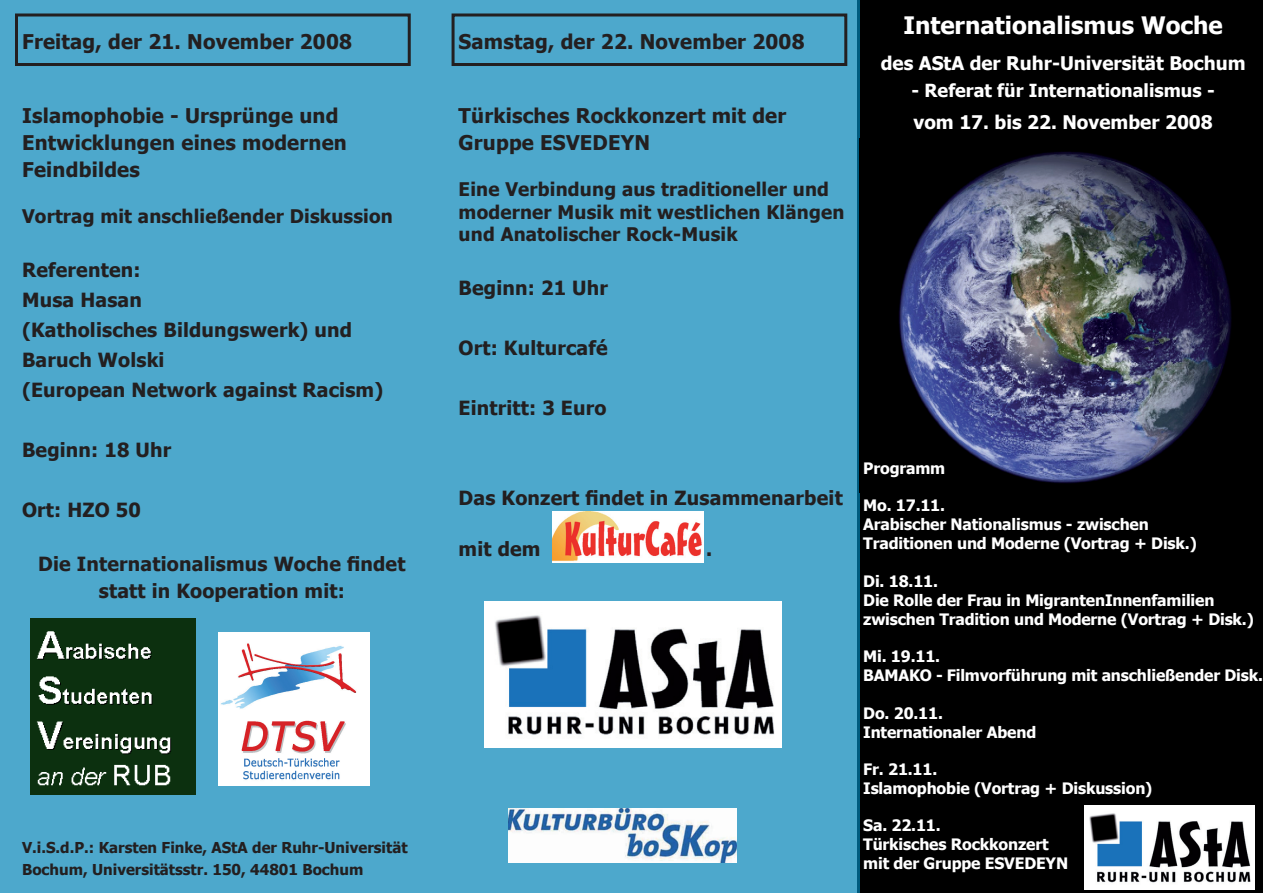
<style>
.page{position:relative;width:1263px;height:893px;background:#fff}
.page>*{position:absolute;margin:0;border:0;box-sizing:border-box;transform-origin:0 0}
.t1{font:700 24px "Tahoma";color:#fff}
.t2{font:700 20.25px/27px "Tahoma";letter-spacing:.01em;color:#231f20}
.t3{font:700 19.5px/30px "Tahoma";letter-spacing:.01em;color:#231f20}
.t4{font:700 18.75px/22.5px "Tahoma";letter-spacing:.01em;color:#231f20}
.t5{font:700 18.75px "Tahoma";color:#fff}
.t6{font:700 18px "Tahoma";color:#fff}
.t7{font:700 15.75px/19px "Tahoma";letter-spacing:-.01em;color:#fff}
.t8{font:700 15px/22.5px "Tahoma";color:#231f20}
</style>
<div class="page">
<div style="left:860px;top:0;width:402px;height:892px;background:#000"></div>
<div style="left:0;top:0;width:860px;height:893px;background:#4da8cc"></div>
<img style="left:860px;top:139px;width:403px;height:354px">
<img style="left:1084px;top:806px;width:170px;height:84px">
<img style="left:552px;top:512px;width:152px;height:50px">
<img style="left:508px;top:808px;width:228px;height:54px">
<img style="left:484px;top:601px;width:297px;height:146px">
<div style="left:15px;top:14px;width:396px;height:52px;border:3px solid #231f20"></div>
<div style="left:452px;top:14px;width:395px;height:52px;border:3px solid #231f20"></div>
<img style="left:218px;top:632px;width:151px;height:153px">
<img style="left:30px;top:618px;width:165px;height:177px">
<p class="t2" style="left:22px;top:27px;width:331px">Freitag, der 21. November 2008</p>
<p class="t2" style="left:22px;top:101px;width:326px">Islamophobie - Ursprünge und<br>Entwicklungen eines modernen<br>Feindbildes</p>
<p class="t4" style="left:22px;top:204px;width:372px">Vortrag mit anschließender Diskussion</p>
<p class="t3" style="left:22px;top:253px;width:363px">Referenten:<br>Musa Hasan<br>(Katholisches Bildungswerk) und<br>Baruch Wolski<br>(European Network against Racism)</p>
<p class="t3" style="left:22px;top:433px;width:151px">Beginn: 18 Uhr</p>
<p class="t3" style="left:22px;top:493px;width:120px">Ort: HZO 50</p>
<p class="t3" style="left:38px;top:549px;width:369px;line-height:27px;text-align:center">Die Internationalismus Woche findet statt in Kooperation mit:</p>
<p class="t8" style="left:22px;top:835px;width:387px">V.i.S.d.P.: Karsten Finke, AStA der Ruhr-Universität<br>Bochum, Universitätsstr. 150, 44801 Bochum</p>
<p class="t2" style="left:459px;top:27px;width:347px">Samstag, der 22. November 2008</p>
<p class="t2" style="left:459px;top:101px;width:329px">Türkisches Rockkonzert mit der<br>Gruppe ESVEDEYN</p>
<p class="t4" style="left:459px;top:177px;width:387px">Eine Verbindung aus traditioneller und moderner Musik mit westlichen Klängen und Anatolischer Rock-Musik</p>
<p class="t3" style="left:459px;top:271px;width:151px">Beginn: 21 Uhr</p>
<p class="t3" style="left:459px;top:331px;width:151px">Ort: Kulturcafé</p>
<p class="t3" style="left:459px;top:391px;width:149px">Eintritt: 3 Euro</p>
<p class="t3" style="left:459px;top:481px;width:386px">Das Konzert findet in Zusammenarbeit</p>
<p class="t3" style="left:459px;top:532px;width:83px">mit dem</p>
<p class="t3" style="left:706px;top:532px;width:8px">.</p>
<h1 class="t1" style="left:903px;top:9px;width:321px">Internationalismus Woche</h1>
<p class="t5" style="left:881px;top:50px;width:366px">des AStA der Ruhr-Universität Bochum</p>
<p class="t6" style="left:911px;top:78px;width:305px">- Referat für Internationalismus -</p>
<p class="t5" style="left:913px;top:109px;width:301px">vom 17. bis 22. November 2008</p>
<p class="t7" style="left:863px;top:458px;width:84px">Programm</p>
<p class="t7" style="left:863px;top:495px;width:335px">Mo. 17.11.<br>Arabischer Nationalismus - zwischen<br>Traditionen und Moderne (Vortrag + Disk.)</p>
<p class="t7" style="left:863px;top:570px;width:392px">Di. 18.11.<br>Die Rolle der Frau in MigrantenInnenfamilien zwischen Tradition und Moderne (Vortrag + Disk.)</p>
<p class="t7" style="left:863px;top:646px;width:401px">Mi. 19.11.<br>BAMAKO - Filmvorführung mit anschließender Disk.</p>
<p class="t7" style="left:863px;top:702px;width:174px">Do. 20.11.<br>Internationaler Abend</p>
<p class="t7" style="left:863px;top:759px;width:291px">Fr. 21.11.<br>Islamophobie (Vortrag + Diskussion)</p>
<p class="t7" style="left:863px;top:815px;width:206px">Sa. 22.11.<br>Türkisches Rockkonzert mit der Gruppe ESVEDEYN</p>
</div>
